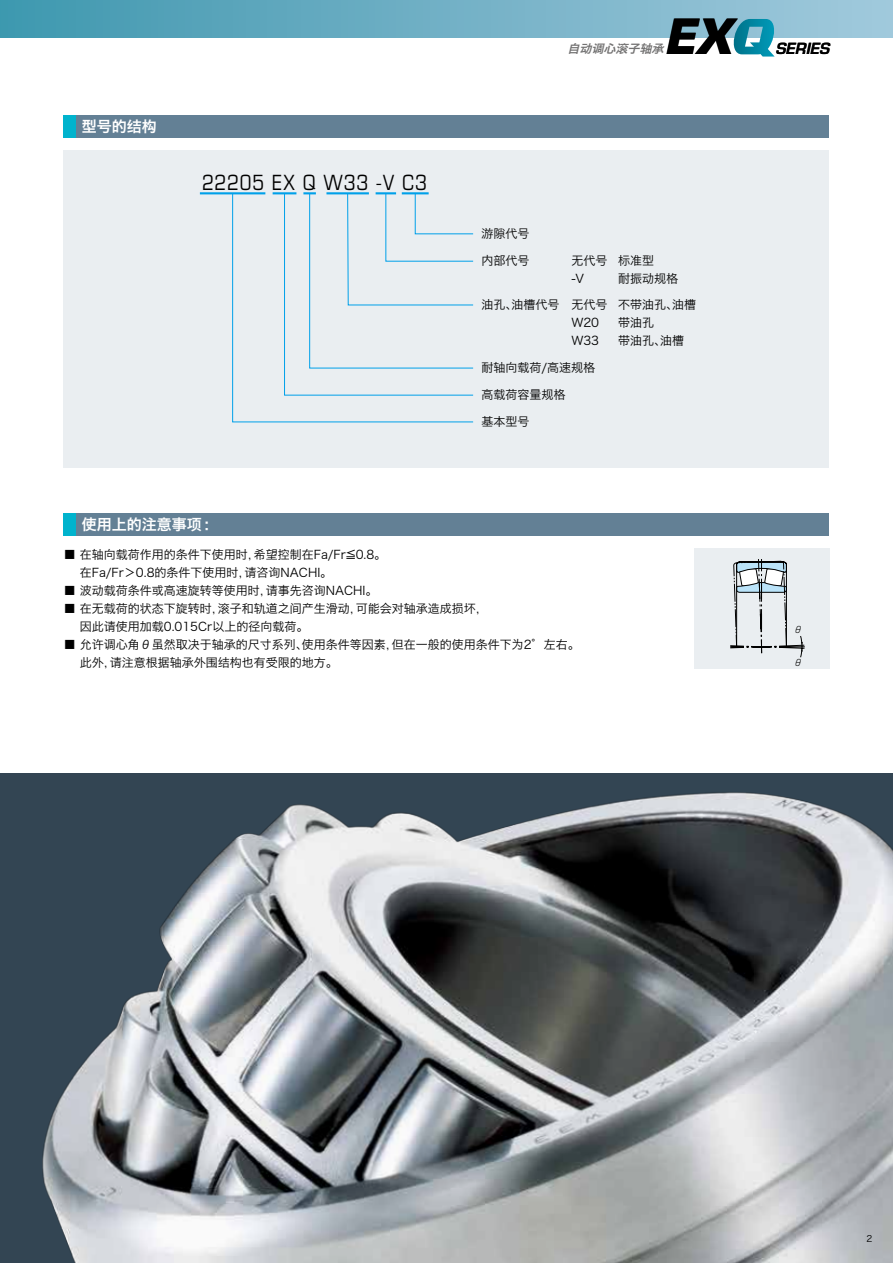
<style>
.page{position:relative;width:893px;height:1263px;background:#fff}
.page>*{position:absolute;margin:0;border:0;box-sizing:border-box;transform-origin:0 0}
.t1{font:italic 700 47.25px "Eurostile";color:#000}
.t2{font:condensed 21px "Eurostile";letter-spacing:.045em;color:#000}
.t3{font:15px "Hiragino Sans GB W6";color:#fff}
.t4{font:italic 600 15px "Eurostile";color:#000}
.t5{font:12px/18px "Hiragino Sans GB W3";color:#000}
.t6{font:italic 11.7px "Hiragino Sans GB W6";color:#727171}
.t7{font:300 9px "Shin Go Pro";color:#000}
.t8{font:9px "Hiragino Sans GB W3";color:#000}
.s1{font-family:"Shin Go Pro"}
</style>
<div class="page">
<svg style="left:0;top:0;width:893px;height:38px;background:#62a9be"></svg>
<img style="left:610px;top:0;width:182px;height:116px">
<img style="left:721px;top:0;width:163px;height:112px">
<svg style="left:727px;top:19px;width:54px;height:38px"></svg>
<div style="left:64px;top:514px;width:765px;height:22px;background:#638095"></div>
<div style="left:64px;top:514px;width:12px;height:22px;background:#00b3cd"></div>
<div style="left:64px;top:116px;width:765px;height:22px;background:#638095"></div>
<div style="left:64px;top:116px;width:12px;height:22px;background:#00b3cd"></div>
<div style="left:64px;top:150px;width:765px;height:317px;background:#eaeef1"></div>
<hr style="left:200px;top:192px;width:65px;height:2px;background:#00a0e9">
<svg style="left:232px;top:192px;width:242px;height:231px"></svg>
<div style="left:694px;top:548px;width:135px;height:121px;background:#eaeef1"></div>
<img style="left:2px;top:773px;width:891px;height:490px">
<svg style="left:730px;top:559px;width:75px;height:99px"></svg>
<p class="t3" style="left:82px;top:117px;width:76px">型号的结构</p>
<h2 class="t2" style="left:202px;top:170px;width:226px">22205 EX Q W33 -V C3</h2>
<p class="t3" style="left:82px;top:515px;width:138px">使用上的注意事项 ：</p>
<h1 class="t1" style="left:664px;top:8px;width:68px">EX</h1>
<p class="t6" style="left:568px;top:41px;width:101px">自动调心滚子轴承</p>
<p class="t5" style="left:482px;top:224px;width:50px">游隙代号</p>
<p class="t5" style="left:482px;top:251px;width:50px">内部代号</p>
<p class="t5" style="left:571px;top:251px;width:38px">无代号-V</p>
<p class="t5" style="left:618px;top:251px;width:61px">标准型<br>耐振动规格</p>
<p class="t5" style="left:571px;top:296px;width:38px;text-indent:-90px">油孔、油槽代号 无代号<br>W20<br>W33</p>
<p class="t5" style="left:618px;top:296px;width:79px">不带油孔、油槽带油孔<br>带油孔、油槽</p>
<p class="t5" style="left:482px;top:358px;width:115px">耐轴向载荷/高速规格</p>
<p class="t5" style="left:482px;top:385px;width:86px">高载荷容量规格</p>
<p class="t5" style="left:482px;top:412px;width:50px">基本型号</p>
<p class="t5" style="left:64px;top:545px;width:324px">■ 在轴向载荷作用的条件下使用时，希望控制在Fa/Fr<span class="s1">≦</span>0.8。　 在Fa/Fr＞0.8的条件下使用时，请咨询NACHI。</p>
<p class="t5" style="left:64px;top:581px;width:315px">■ 波动载荷条件或高速旋转等使用时，请事先咨询NACHI。</p>
<p class="t5" style="left:64px;top:599px;width:425px">■ 在无载荷的状态下旋转时，滚子和轨道之间产生滑动，可能会对轴承造成损坏，　 因此请使用加载0.015Cr以上的径向载荷。</p>
<p class="t5" style="left:64px;top:635px;width:517px">■ 允许调心角θ虽然取决于轴承的尺寸系列、使用条件等因素，但在一般的使用条件下为2°左右。　 此外，请注意根据轴承外围结构也有受限的地方。</p>
<p class="t4" style="left:775px;top:39px;width:55px">SERIES</p>
<p class="t7" style="left:794px;top:623px;width:10px">θ</p>
<p class="t7" style="left:794px;top:655px;width:10px">θ</p>
<p class="t8" style="left:866px;top:1232px;width:7px">2</p>
</div>
